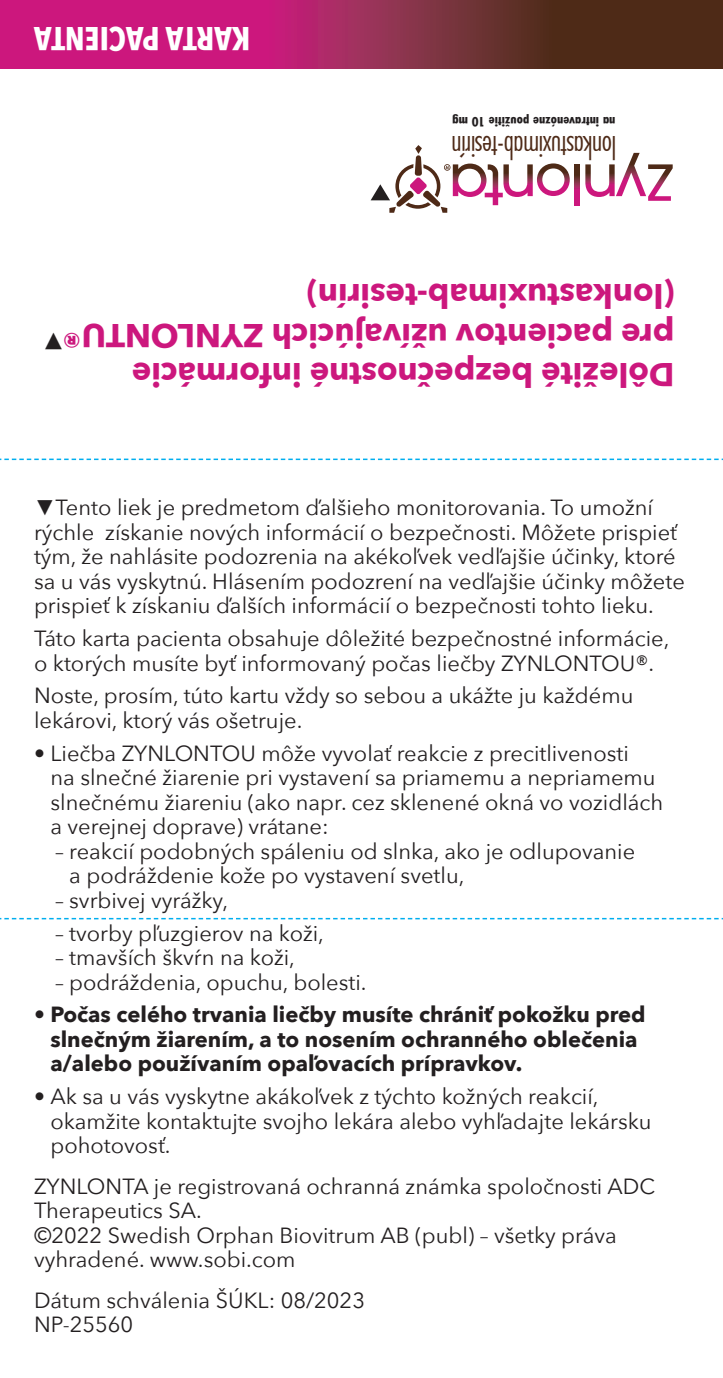
<style>
.page{position:relative;width:723px;height:1378px;background:#fff}
.page>*{position:absolute;margin:0;border:0;box-sizing:border-box;transform-origin:0 0}
.t1{font:33.3px "Futura PT Cond";letter-spacing:-.025em;color:#4e2a17}
.t2{font:700 33px/39.6px "Avenir Next";letter-spacing:-.005em;color:#cc177d}
.t3{font:700 33px "Avenir Next Condensed";letter-spacing:-.005em;color:#fff}
.t4{font:700 24px "Arial";color:#231f20}
.t5{font:21.9px/24.3px "Avenir Next";color:#231f20}
.t6{font:700 21.9px/24.3px "Avenir Next";color:#231f20}
.t7{font:700 14.1px "Futura PT Cond";letter-spacing:-.005em;color:#231f20;scale:1.15 1}
.s1{font-family:"Arial";font-weight:700}
.s2{font-weight:400}
</style>
<div class="page">
<svg style="left:0;top:0;width:723px;height:68px;background:#942451"></svg>
<svg style="left:585px;top:153px;width:88px;height:48px"></svg>
<svg style="left:574px;top:164px;width:6px;height:41px"></svg>
<svg style="left:371px;top:145px;width:199px;height:68px"></svg>
<svg style="left:0;top:458px;width:723px;height:2px"></svg>
<svg style="left:0;top:918px;width:723px;height:1px"></svg>
<p class="t3" style="left:251px;top:59px;width:218px;rotate:-180deg">KARTA PACIENTA</p>
<p class="t7" style="left:616px;top:130px;width:144px;rotate:-180deg">na intravenózne použitie 10 mg</p>
<p class="t1" style="left:616px;top:167px;width:167px;rotate:-180deg">lonkastuximab-tesirín</p>
<p class="t2" style="left:674px;top:355px;width:614px;rotate:-180deg">pre pacientov užívajúcich ZYNLONTU® (lonkastuximab-tesirín)</p>
<p class="t4" style="left:65px;top:357px;width:25px;rotate:-180deg">▼</p>
<p class="t2" style="left:674px;top:395px;width:544px;rotate:-180deg">Dôležité bezpečnostné informácie</p>
<p class="t5" style="left:34px;top:494px;width:652px"><span class="s1">▼</span>Tento liek je predmetom ďalšieho monitorovania. To umožní rýchle získanie nových informácií o bezpečnosti. Môžete prispieť tým, že nahlásite podozrenia na akékoľvek vedľajšie účinky, ktoré sa u vás vyskytnú. Hlásením podozrení na vedľajšie účinky môžete prispieť k získaniu ďalších informácií o bezpečnosti tohto lieku.</p>
<p class="t5" style="left:34px;top:625px;width:637px">Táto karta pacienta obsahuje dôležité bezpečnostné informácie, o ktorých musíte byť informovaný počas liečby ZYNLONTOU®.</p>
<p class="t5" style="left:34px;top:683px;width:601px">Noste, prosím, túto kartu vždy so sebou a ukážte ju každému lekárovi, ktorý vás ošetruje.</p>
<p class="t5" style="left:50px;top:740px;width:614px;text-indent:-16px">• Liečba ZYNLONTOU môže vyvolať reakcie z precitlivenosti<br>na slnečné žiarenie pri vystavení sa priamemu a nepriamemu slnečnému žiareniu (ako napr. cez sklenené okná vo vozidlách a verejnej doprave) vrátane:</p>
<p class="t5" style="left:69px;top:838px;width:567px;text-indent:-14px">– reakcií podobných spáleniu od slnka, ako je odlupovanie a podráždenie kože po vystavení svetlu,</p>
<p class="t5" style="left:55px;top:887px;width:175px">– svrbivej vyrážky,</p>
<p class="t5" style="left:55px;top:920px;width:270px">– tvorby pľuzgierov na koži,</p>
<p class="t5" style="left:55px;top:944px;width:241px">– tmavších škvŕn na koži,</p>
<p class="t5" style="left:55px;top:969px;width:313px">– podráždenia, opuchu, bolesti.</p>
<p class="t6" style="left:50px;top:1002px;width:596px;text-indent:-16px"><span class="s2">•</span> Počas celého trvania liečby musíte chrániť pokožku pred slnečným žiarením, a to nosením ochranného oblečenia a/alebo používaním opaľovacích prípravkov.</p>
<p class="t5" style="left:50px;top:1083px;width:602px;text-indent:-16px">• Ak sa u vás vyskytne akákoľvek z týchto kožných reakcií, okamžite kontaktujte svojho lekára alebo vyhľadajte lekársku pohotovosť.</p>
<p class="t5" style="left:34px;top:1173px;width:623px">ZYNLONTA je registrovaná ochranná známka spoločnosti ADC<br>Therapeutics SA.</p>
<p class="t5" style="left:34px;top:1222px;width:584px">©2022 Swedish Orphan Biovitrum AB (publ) – všetky práva vyhradené. www.sobi.com</p>
<p class="t5" style="left:34px;top:1287px;width:332px">Dátum schválenia ŠÚKL: 08/2023</p>
<p class="t5" style="left:34px;top:1311px;width:101px">NP-25560</p>
</div>
